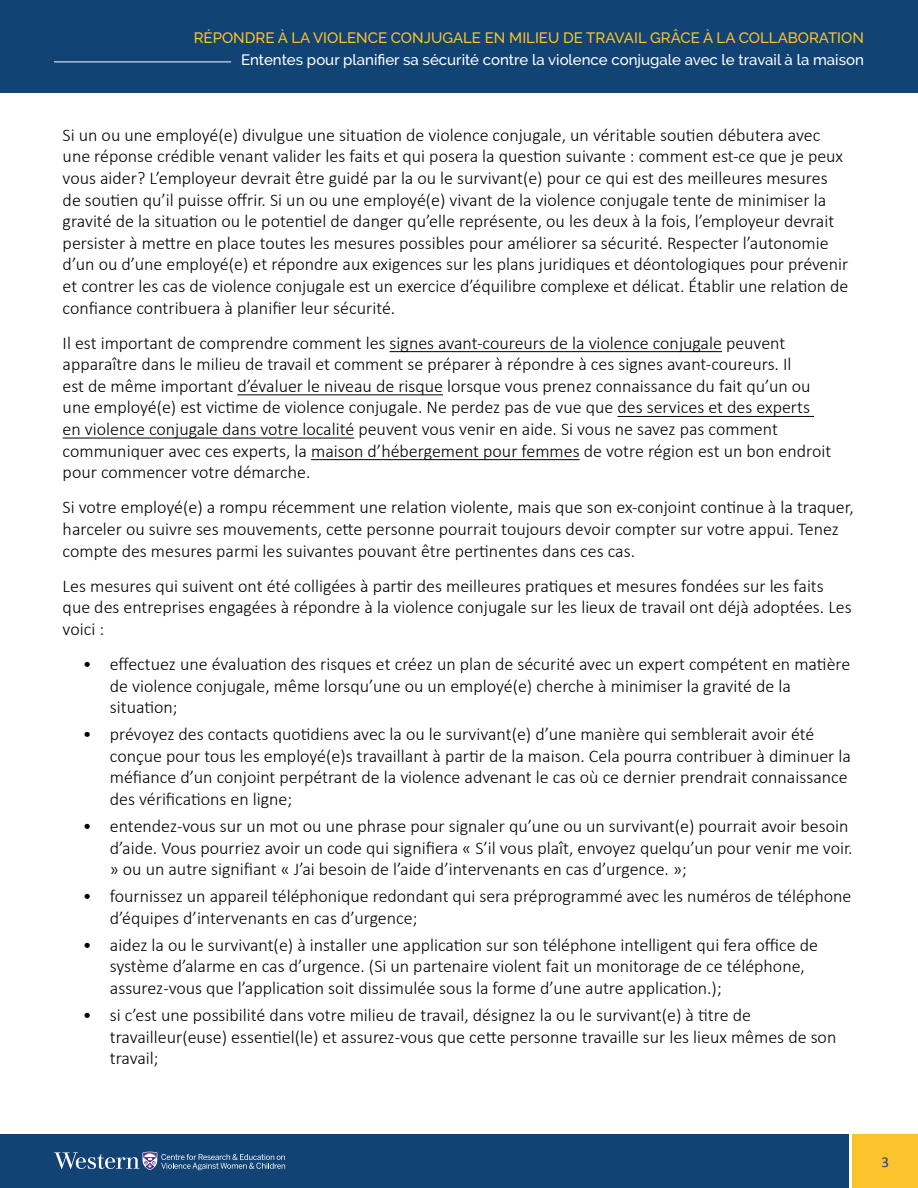
<style>
.page{position:relative;width:918px;height:1188px;background:#fff}
.page>*{position:absolute;margin:0;border:0;box-sizing:border-box;transform-origin:0 0}
.Paragraph_02{font:300 18px/21.6px "Calibri";color:#000}
.Bulleting{font:300 18px/21.6px "Calibri";color:#000}
.t1{font:500 15px "Raleway";color:#fff}
.t2{font:500 15px "Raleway";color:#fcc32a}
.t3{font:15px "Calibri";color:#124375}
</style>
<div class="page">
<hr style="left:390px;top:351px;width:332px;height:1px;background:#000">
<hr style="left:237px;top:394px;width:206px;height:1px;background:#000">
<hr style="left:617px;top:416px;width:197px;height:1px;background:#000">
<hr style="left:63px;top:438px;width:291px;height:1px;background:#000">
<hr style="left:311px;top:459px;width:269px;height:1px;background:#000">
<div style="left:0;top:0;width:918px;height:93px;background:#124375"></div>
<hr style="left:54px;top:62px;width:177px;height:1px;background:#fff">
<div style="left:0;top:1134px;width:848px;height:54px;background:#124375"></div>
<div style="left:853px;top:1134px;width:65px;height:54px;background:#fcc32a"></div>
<svg style="left:54px;top:1152px;width:231px;height:18px"></svg>
<p class="t2" style="left:194px;top:29px;width:672px">RÉPONDRE À LA VIOLENCE CONJUGALE EN MILIEU DE TRAVAIL GRÂCE À LA COLLABORATION</p>
<p class="t1" style="left:241px;top:51px;width:624px">Ententes pour planifier sa sécurité contre la violence conjugale avec le travail à la maison</p>
<p class="Paragraph_02" style="left:63px;top:124px;width:787px">Si un ou une employé(e) divulgue une situation de violence conjugale, un véritable soutien débutera avec une réponse crédible venant valider les faits et qui posera la question suivante : comment est-ce que je peux vous aider? L’employeur devrait être guidé par la ou le survivant(e) pour ce qui est des meilleures mesures de soutien qu’il puisse offrir. Si un ou une employé(e) vivant de la violence conjugale tente de minimiser la gravité de la situation ou le potentiel de danger qu’elle représente, ou les deux à la fois, l’employeur devrait persister à mettre en place toutes les mesures possibles pour améliorer sa sécurité. Respecter l’autonomie d’un ou d’une employé(e) et répondre aux exigences sur les plans juridiques et déontologiques pour prévenir et contrer les cas de violence conjugale est un exercice d’équilibre complexe et délicat. Établir une relation de confiance contribuera à planifier leur sécurité.</p>
<p class="Paragraph_02" style="left:63px;top:332px;width:770px">Il est important de comprendre comment les signes avant-coureurs de la violence conjugale peuvent apparaître dans le milieu de travail et comment se préparer à répondre à ces signes avant-coureurs. Il<br>est de même important d’évaluer le niveau de risque lorsque vous prenez connaissance du fait qu’un ou une employé(e) est victime de violence conjugale. Ne perdez pas de vue que des services et des experts en violence conjugale dans votre localité peuvent vous venir en aide. Si vous ne savez pas comment communiquer avec ces experts, la maison d’hébergement pour femmes de votre région est un bon endroit pour commencer votre démarche.</p>
<p class="Paragraph_02" style="left:63px;top:496px;width:793px">Si votre employé(e) a rompu récemment une relation violente, mais que son ex-conjoint continue à la traquer, harceler ou suivre ses mouvements, cette personne pourrait toujours devoir compter sur votre appui. Tenez compte des mesures parmi les suivantes pouvant être pertinentes dans ces cas.</p>
<p class="Paragraph_02" style="left:63px;top:575px;width:791px">Les mesures qui suivent ont été colligées à partir des meilleures pratiques et mesures fondées sur les faits que des entreprises engagées à répondre à la violence conjugale sur les lieux de travail ont déjà adoptées. Les voici :</p>
<p class="Bulleting" style="left:110px;top:653px;width:742px;text-indent:-27px">• effectuez une évaluation des risques et créez un plan de sécurité avec un expert compétent en matière de violence conjugale, même lorsqu’une ou un employé(e) cherche à minimiser la gravité de la situation;</p>
<p class="Bulleting" style="left:110px;top:723px;width:743px;text-indent:-27px">• prévoyez des contacts quotidiens avec la ou le survivant(e) d’une manière qui semblerait avoir été conçue pour tous les employé(e)s travaillant à partir de la maison. Cela pourra contribuer à diminuer la méfiance d’un conjoint perpétrant de la violence advenant le cas où ce dernier prendrait connaissance des vérifications en ligne;</p>
<p class="Bulleting" style="left:110px;top:815px;width:744px;text-indent:-27px">• entendez-vous sur un mot ou une phrase pour signaler qu’une ou un survivant(e) pourrait avoir besoin d’aide. Vous pourriez avoir un code qui signifiera « S’il vous plaît, envoyez quelqu’un pour venir me voir. » ou un autre signifiant « J’ai besoin de l’aide d’intervenants en cas d’urgence. »;</p>
<p class="Bulleting" style="left:110px;top:885px;width:743px;text-indent:-27px">• fournissez un appareil téléphonique redondant qui sera préprogrammé avec les numéros de téléphone d’équipes d’intervenants en cas d’urgence;</p>
<p class="Bulleting" style="left:110px;top:934px;width:710px;text-indent:-27px">• aidez la ou le survivant(e) à installer une application sur son téléphone intelligent qui fera office de système d’alarme en cas d’urgence. (Si un partenaire violent fait un monitorage de ce téléphone, assurez-vous que l’application soit dissimulée sous la forme d’une autre application.);</p>
<p class="Bulleting" style="left:110px;top:1004px;width:728px;text-indent:-27px">• si c’est une possibilité dans votre milieu de travail, désignez la ou le survivant(e) à titre de travailleur(euse) essentiel(le) et assurez-vous que cette personne travaille sur les lieux mêmes de son travail;</p>
<p class="t3" style="left:881px;top:1152px;width:9px">3</p>
</div>
